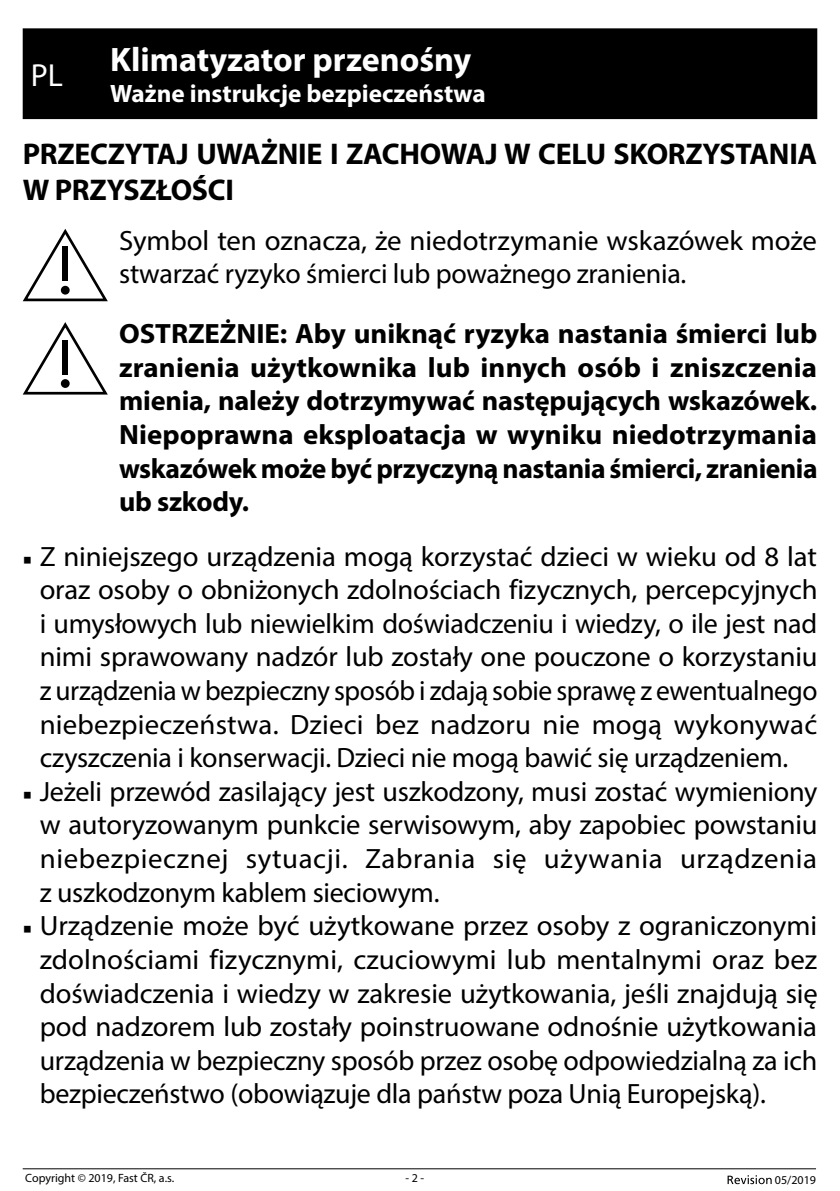
<style>
.page{position:relative;width:840px;height:1191px;background:#fff}
.page>*{position:absolute;margin:0;border:0;box-sizing:border-box;transform-origin:0 0}
.t1{font:700 34px "Myriad Pro";color:#fff}
.t2{font:32px "Myriad Pro";color:#fff}
.t3{font:700 30px/36px "Myriad Pro";letter-spacing:-.01em;color:#000}
.t4{font:28px/33.6px "Myriad Pro";letter-spacing:-.01em;color:#000;text-align:justify}
.t5{font:700 28px/33.6px "Myriad Pro";letter-spacing:-.015em;color:#000;text-align:justify}
.t6{font:700 25.2px "Myriad Pro";color:#fff}
.t7{font:12px "Myriad Pro";color:#000}
.s1{font-family:"Minion Pro";font-size:23px}
</style>
<div class="page">
<svg style="left:727px;top:1175px;width:44px;height:9px"></svg>
<hr style="left:23px;top:1168px;width:792px;height:1px;background:#000">
<div style="left:23px;top:28px;width:793px;height:91px;background:#000"></div>
<svg style="left:23px;top:229px;width:85px;height:72px"></svg>
<div style="left:62px;top:246px;width:6px;height:35px;background:#000"></div>
<div style="left:61px;top:286px;width:9px;height:9px;background:#000;border-radius:50%"></div>
<svg style="left:23px;top:322px;width:85px;height:72px"></svg>
<div style="left:62px;top:340px;width:6px;height:34px;background:#000"></div>
<div style="left:61px;top:379px;width:9px;height:9px;background:#000;border-radius:50%"></div>
<p class="t1" style="left:110px;top:37px;width:362px">Klimatyzator przenośny</p>
<p class="t6" style="left:110px;top:77px;width:377px">Ważne instrukcje bezpieczeństwa</p>
<p class="t3" style="left:23px;top:135px;width:795px">PRZECZYTAJ UWAŻNIE I ZACHOWAJ W CELU SKORZYSTANIA<br>W PRZYSZŁOŚCI</p>
<p class="t4" style="left:119px;top:223px;width:699px">Symbol ten oznacza, że niedotrzymanie wskazówek może stwarzać ryzyko śmierci lub poważnego zranienia.</p>
<p class="t5" style="left:119px;top:316px;width:699px">OSTRZEŻNIE: Aby uniknąć ryzyka nastania śmierci lub zranienia użytkownika lub innych osób i zniszczenia mienia, należy dotrzymywać następujących wskazówek.<br>Niepoprawna eksploatacja w wyniku niedotrzymania wskazówek może być przyczyną nastania śmierci, zranienia ub szkody.</p>
<p class="t4" style="left:40px;top:539px;width:779px;text-indent:-17px"><span class="s1">■</span> Z niniejszego urządzenia mogą korzystać dzieci w wieku od 8 lat oraz osoby o obniżonych zdolnościach fizycznych, percepcyjnych i umysłowych lub niewielkim doświadczeniu i wiedzy, o ile jest nad nimi sprawowany nadzór lub zostały one pouczone o korzystaniu z urządzenia w bezpieczny sposób i zdają sobie sprawę z ewentualnego niebezpieczeństwa. Dzieci bez nadzoru nie mogą wykonywać czyszczenia i konserwacji. Dzieci nie mogą bawić się urządzeniem.</p>
<p class="t4" style="left:40px;top:774px;width:778px;text-indent:-17px"><span class="s1">■</span> Jeżeli przewód zasilający jest uszkodzony, musi zostać wymieniony w autoryzowanym punkcie serwisowym, aby zapobiec powstaniu niebezpiecznej sytuacji. Zabrania się używania urządzenia z uszkodzonym kablem sieciowym.</p>
<p class="t4" style="left:40px;top:908px;width:779px;text-indent:-17px"><span class="s1">■</span> Urządzenie może być użytkowane przez osoby z ograniczonymi zdolnościami fizycznymi, czuciowymi lub mentalnymi oraz bez doświadczenia i wiedzy w zakresie użytkowania, jeśli znajdują się pod nadzorem lub zostały poinstruowane odnośnie użytkowania urządzenia w bezpieczny sposób przez osobę odpowiedzialną za ich bezpieczeństwo (obowiązuje dla państw poza Unią Europejską).</p>
<p class="t2" style="left:31px;top:55px;width:34px">PL</p>
<p class="t7" style="left:25px;top:1170px;width:150px">Copyright © 2019, Fast ČR, a.s.</p>
<p class="t7" style="left:405px;top:1170px;width:20px">- 2 -</p>
<p class="t7" style="left:774px;top:1172px;width:43px">05/2019</p>
</div>
